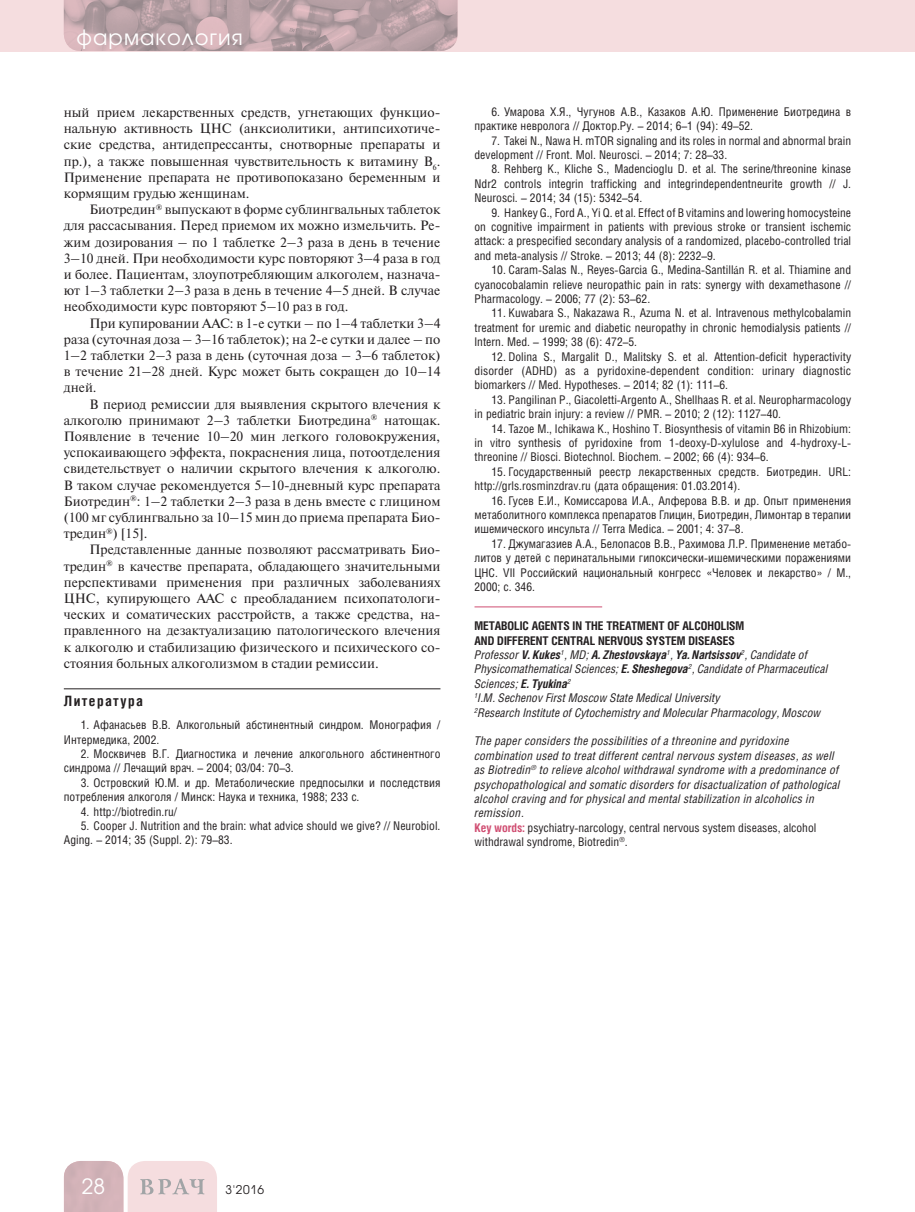
<style>
.page{position:relative;width:915px;height:1212px;background:#fff}
.page>*{position:absolute;margin:0;border:0;box-sizing:border-box;transform-origin:0 0}
.t1{font:21px "Avant Garde Gothic C";letter-spacing:.05em;color:#fff}
.t2{font:700 14.25px "Helios Cond";letter-spacing:.1em;color:#231f20}
.t3{font:13.5px/16.2px "Newton C";color:#231f20;text-align:justify}
.t4{font:12px/14.4px "Helios Cond";color:#231f20}
.t5{font:italic 12px/14.4px "Helios Cond";letter-spacing:.015em;color:#231f20}
.t6{font:12px "Avant Garde Gothic C";color:#231f20}
.s1{font-family:"Times New Roman"}
.s2{font-weight:700;font-style:normal}
.s3{font-weight:700}
.s4{font-weight:700;font-style:normal;color:#d04e72}
.s5{font-style:normal}
</style>
<div class="page">
<div style="left:0;top:0;width:914px;height:51px;background:#f5dddf"></div>
<svg style="left:64px;top:1161px;width:153px;height:51px;background:#e4cccf"></svg>
<img style="left:64px;top:0;width:393px;height:51px">
<hr style="left:64px;top:688px;width:376px;height:1px;background:#231f20">
<hr style="left:474px;top:606px;width:128px;height:1px;background:#d04e72">
<h1 class="t1" style="left:77px;top:27px;width:168px">фармакология</h1>
<p class="t3" style="left:64px;top:106px;width:378px">ный прием лекарственных средств, угнетающих функцио&shy;нальную активность ЦНС (анксиолитики, антипсихотиче&shy;ские средства, антидепрессанты, снотворные препараты и пр.), а также повышенная чувствительность к витамину В<sub>6</sub>.<br>Применение препарата не противопоказано беременным и кормящим грудью женщинам.</p>
<p class="t3" style="left:64px;top:203px;width:378px;text-indent:26px">Биотредин<sup>®</sup> выпускают в форме сублингвальных таблеток для рассасывания. Перед приемом их можно измельчить. Ре&shy;жим дозирования – по 1 таблетке 2–3 раза в день в течение 3–10 дней. При необходимости курс повторяют 3–4 раза в год и более. Пациентам, злоупотребляющим алкоголем, назнача&shy;ют 1–3 таблетки 2–3 раза в день в течение 4–5 дней. В случае необходимости курс повторяют 5–10 раз в год.</p>
<p class="t3" style="left:64px;top:316px;width:378px;text-indent:26px">При купировании ААС: в 1-е сутки – по 1–4 таблетки 3–4 раза (суточная доза – 3–16 таблеток); на 2-е сутки и далее – по 1–2 таблетки 2–3 раза в день (суточная доза – 3–6 таблеток) в течение 21–28 дней. Курс может быть сокращен до 10–14 дней.</p>
<p class="t3" style="left:64px;top:397px;width:378px;text-indent:26px">В период ремиссии для выявления скрытого влечения к алкоголю принимают 2–3 таблетки Биотредина<sup>®</sup> натощак.<br>Появление в течение 10–20 мин легкого головокружения, успокаивающего эффекта, покраснения лица, потоотделения свидетельствует о наличии скрытого влечения к алкоголю.<br>В таком случае рекомендуется 5–10-дневный курс препарата Биотредин<sup>®</sup>: 1–2 таблетки 2–3 раза в день вместе с глицином (100 мг сублингвально за 10–15 мин до приема препарата Био&shy;тредин<sup>®</sup>) [15].</p>
<p class="t3" style="left:64px;top:543px;width:378px;text-indent:26px">Представленные данные позволяют рассматривать Био&shy;тредин<sup>®</sup> в качестве препарата, обладающего значительными перспективами применения при различных заболеваниях ЦНС, купирующего ААС с преобладанием психопатологи&shy;ческих и соматических расстройств, а также средства, на&shy;правленного на дезактуализацию патологического влечения к алкоголю и стабилизацию физического и психического со&shy;стояния больных алкоголизмом в стадии ремиссии.</p>
<p class="t2" style="left:64px;top:695px;width:81px">Литература</p>
<p class="t4" style="left:64px;top:719px;width:378px;text-indent:17px">1. Афанасьев В.В. Алкогольный абстинентный синдром. Монография /<br>Интермедика, 2002.</p>
<p class="t4" style="left:64px;top:748px;width:378px;text-indent:17px">2. Москвичев В.Г. Диагностика и лечение алкогольного абстинентного синдрома // Лечащий врач. – 2004; 03/04: 70–3.</p>
<p class="t4" style="left:64px;top:776px;width:378px;text-indent:17px">3. Островский Ю.М. и др. Метаболические предпосылки и последствия потребления алкоголя / Минск: Наука и техника, 1988; 233 с.</p>
<p class="t4" style="left:81px;top:805px;width:98px">4. http://biotredin.ru/</p>
<p class="t4" style="left:64px;top:820px;width:378px;text-indent:17px">5. Cooper J. Nutrition and the brain: what advice should we give? // Neurobiol.<br>Aging. – 2014; 35 (Suppl. 2): 79–83.</p>
<p class="t4" style="left:474px;top:106px;width:378px;text-indent:17px">6. Умарова Х.Я., Чугунов А.В., Казаков А.Ю. Применение Биотредина в практике невролога // Доктор.Ру. – 2014; 6–1 (94): 49–52.</p>
<p class="t4" style="left:474px;top:134px;width:378px;text-indent:17px">7. Takei N., Nawa H. mTOR signaling and its roles in normal and abnormal brain development // Front. Mol. Neurosci. – 2014; 7: 28–33.</p>
<p class="t4" style="left:474px;top:163px;width:378px;text-align:justify;text-indent:17px">8. Rehberg K., Kliche S., Madencioglu D. et al. The serine/threonine kinase Ndr2 controls integrin trafficking and integrindependentneurite growth // J.<br>Neurosci. – 2014; 34 (15): 5342–54.</p>
<p class="t4" style="left:474px;top:206px;width:378px;text-align:justify;text-indent:17px">9. Hankey G., Ford A., Yi Q. et al. Effect of B vitamins and lowering homocysteine on cognitive impairment in patients with previous stroke or transient ischemic attack: a prespecified secondary analysis of a randomized, placebo-controlled trial and meta-analysis // Stroke. – 2013; 44 (8): 2232–9.</p>
<p class="t4" style="left:474px;top:264px;width:378px;text-align:justify;text-indent:17px">10. Caram-Salas N., Reyes-Garcia G., Medina-Santill<span class="s1">á</span>n R. et al. Thiamine and cyanocobalamin relieve neuropathic pain in rats: synergy with dexamethasone // Pharmacology. – 2006; 77 (2): 53–62.</p>
<p class="t4" style="left:474px;top:307px;width:378px;text-align:justify;text-indent:17px">11. Kuwabara S., Nakazawa R., Azuma N. et al. Intravenous methylcobalamin treatment for uremic and diabetic neuropathy in chronic hemodialysis patients // Intern. Med. – 1999; 38 (6): 472–5.</p>
<p class="t4" style="left:474px;top:350px;width:378px;text-align:justify;text-indent:17px">12. Dolina S., Margalit D., Malitsky S. et al. Attention-deficit hyperactivity disorder (ADHD) as a pyridoxine-dependent condition: urinary diagnostic biomarkers // Med. Hypotheses. – 2014; 82 (1): 111–6.</p>
<p class="t4" style="left:474px;top:394px;width:378px;text-indent:17px">13. Pangilinan P., Giacoletti-Argento A., Shellhaas R. et al. Neuropharmacology in pediatric brain injury: a review // PMR. – 2010; 2 (12): 1127–40.</p>
<p class="t4" style="left:474px;top:422px;width:378px;text-align:justify;text-indent:17px">14. Tazoe M., Ichikawa K., Hoshino T. Biosynthesis of vitamin B6 in Rhizobium: in vitro synthesis of pyridoxine from 1-deoxy-D-xylulose and 4-hydroxy-L&shy;threonine // Biosci. Biotechnol. Biochem. – 2002; 66 (4): 934–6.</p>
<p class="t4" style="left:474px;top:466px;width:378px;text-indent:17px">15. Государственный реестр лекарственных средств. Биотредин. URL: http://grls.rosminzdrav.ru (дата обращения: 01.03.2014).</p>
<p class="t4" style="left:474px;top:494px;width:378px;text-align:justify;text-indent:17px">16. Гусев Е.И., Комиссарова И.А., Алферова В.В. и др. Опыт применения метаболитного комплекса препаратов Глицин, Биотредин, Лимонтар в терапии ишемического инсульта // Terra Medica. – 2001; 4: 37–8.</p>
<p class="t4" style="left:474px;top:538px;width:378px;text-align:justify;text-indent:17px">17. Джумагазиев А.А., Белопасов В.В., Рахимова Л.Р. Применение метабо&shy;литов у детей с перинатальными гипоксически-ишемическими поражениями ЦНС. VII Российский национальный конгресс «Человек и лекарство» / М., 2000; с. 346.</p>
<p class="t5" style="left:474px;top:620px;width:355px"><span class="s2">METABOLIC AGENTS IN THE TREATMENT OF ALCOHOLISM<br>AND DIFFERENT CENTRAL NERVOUS SYSTEM DISEASES<br></span>Professor <span class="s3">V. Kukes</span><sup>1</sup>, MD; <span class="s3">A. Zhestovskaya</span><sup>1</sup>, <span class="s3">Ya. Nartsissov</span><sup>2</sup>, Candidate of Physicomathematical Sciences; <span class="s3">E. Sheshegova</span><sup>2</sup>, Candidate of Pharmaceutical Sciences; <span class="s3">E. Tyukina</span><sup>2<br>1</sup>I.M. Sechenov First Moscow State Medical University<br><sup>2</sup>Research Institute of Cytochemistry and Molecular Pharmacology, Moscow</p>
<p class="t5" style="left:474px;top:735px;width:367px">The paper considers the possibilities of a threonine and pyridoxine combination used to treat different central nervous system diseases, as well as Biotredin<sup>®</sup> to relieve alcohol withdrawal syndrome with a predominance of psychopathological and somatic disorders for disactualization of pathological alcohol craving and for physical and mental stabilization in alcoholics in remission.<br><span class="s4">Key words:</span> <span class="s5">psychiatry-narcology, central nervous system diseases, alcohol withdrawal syndrome, Biotredin</span><sup>®</sup><span class="s5">.</span></p>
<h1 class="t1" style="left:82px;top:1177px;width:25px">28</h1>
<p class="t6" style="left:225px;top:1184px;width:40px">3'2016</p>
</div>
